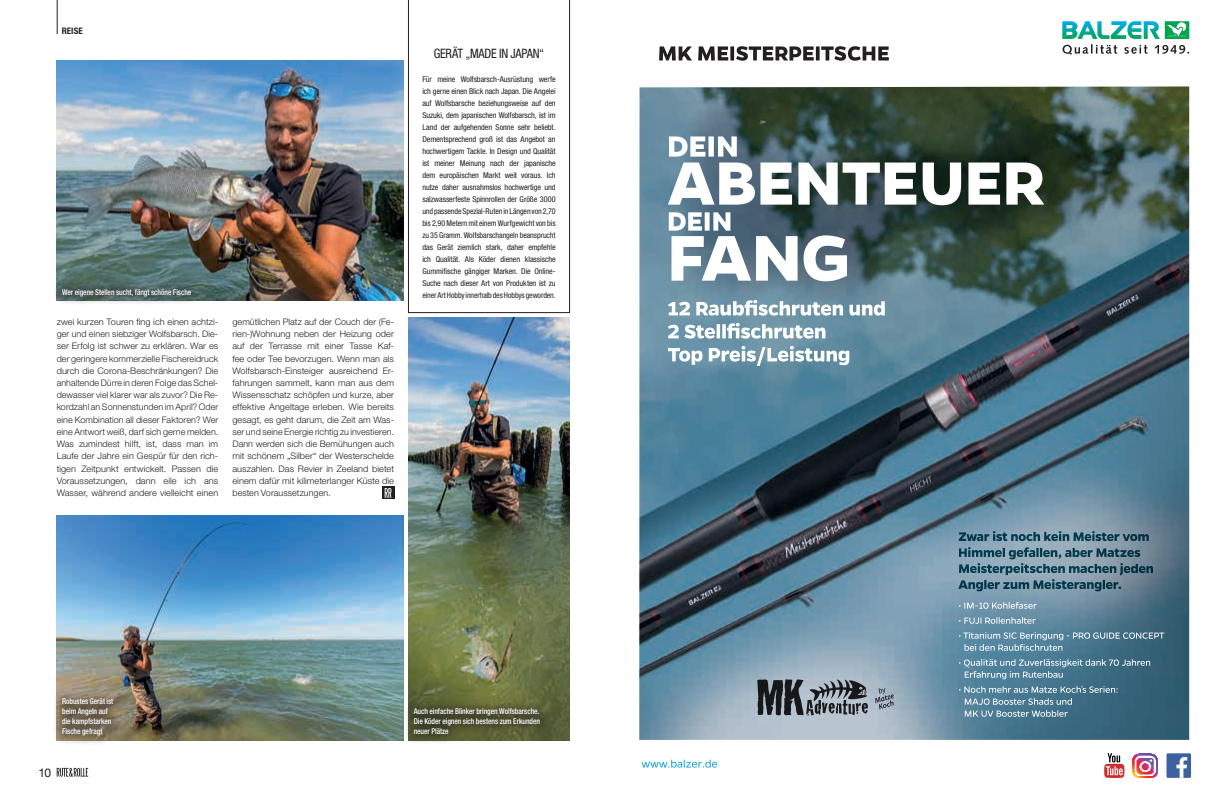
<style>
.page{position:relative;width:1219px;height:794px;background:#fff}
.page>*{position:absolute;margin:0;border:0;box-sizing:border-box;transform-origin:0 0}
.t1{font:condensed 13px "Helvetica Neue LT Std";letter-spacing:-.02em;color:#231f20;scale:.95 1}
.t2{font:12px "Helvetica Neue LT Std";color:#231f20}
.t3{font:300 9px/12.2px "Helvetica Neue LT Std";letter-spacing:.005em;color:#231f20;text-align:justify}
.t4{font:700 condensed 9px "Helvetica Neue LT Std";letter-spacing:.01em;color:#231f20}
.t5{font:condensed 8px/12px "Helvetica Neue LT Std";letter-spacing:-.015em;color:#231f20;text-align:justify}
.t6{font:500 condensed 8px/10px "Helvetica Neue LT Std";letter-spacing:-.01em;color:#fff;scale:.93 1}
</style>
<div class="page">
<svg style="left:382px;top:487px;width:12px;height:12px"></svg>
<svg style="left:385px;top:488px;width:6px;height:10px"></svg>
<svg style="left:408px;top:0;width:162px;height:313px"></svg>
<img style="left:57px;top:61px;width:347px;height:240px">
<img style="left:57px;top:516px;width:347px;height:224px">
<img style="left:408px;top:317px;width:162px;height:423px">
<div style="left:52px;top:279px;width:149px;height:27px;background:#231f20;opacity:.5"></div>
<div style="left:52px;top:688px;width:72px;height:58px;background:#231f20;opacity:.5"></div>
<div style="left:403px;top:698px;width:147px;height:47px;background:#231f20;opacity:.5"></div>
<svg style="left:57px;top:768px;width:31px;height:8px"></svg>
<hr style="left:57px;top:0;width:1px;height:34px;background:#231f20">
<img style="left:639px;top:86px;width:550px;height:654px">
<div style="left:1166px;top:753px;width:25px;height:25px;background:#3b629f"></div>
<svg style="left:1176px;top:757px;width:11px;height:21px"></svg>
<svg style="left:1104px;top:753px;width:20px;height:25px"></svg>
<img style="left:1133px;top:753px;width:24px;height:25px">
<svg style="left:1062px;top:21px;width:127px;height:34px"></svg>
<svg style="left:659px;top:46px;width:230px;height:15px"></svg>
<svg style="left:958px;top:547px;width:195px;height:44px;background:#648394"></svg>
<svg style="left:959px;top:531px;width:190px;height:10px;background:#507586"></svg>
<svg style="left:746px;top:666px;width:160px;height:63px;background:#a9bac7"></svg>
<svg style="left:757px;top:679px;width:111px;height:36px;background:#636a71"></svg>
<svg style="left:875px;top:688px;width:19px;height:21px"></svg>
<svg style="left:641px;top:759px;width:76px;height:8px"></svg>
<svg style="left:959px;top:686px;width:159px;height:31px;background:#5f889c"></svg>
<svg style="left:959px;top:659px;width:191px;height:20px;background:#618a9e"></svg>
<svg style="left:959px;top:632px;width:205px;height:19px;background:#668da2"></svg>
<svg style="left:959px;top:617px;width:77px;height:7px"></svg>
<svg style="left:959px;top:602px;width:78px;height:7px"></svg>
<svg style="left:669px;top:212px;width:178px;height:69px"></svg>
<svg style="left:668px;top:136px;width:376px;height:69px"></svg>
<svg style="left:668px;top:346px;width:181px;height:20px"></svg>
<svg style="left:668px;top:323px;width:157px;height:15px"></svg>
<svg style="left:668px;top:300px;width:217px;height:15px"></svg>
<p class="t4" style="left:62px;top:25px;width:23px">REISE</p>
<h1 class="t1" style="left:434px;top:46px;width:118px">GERÄT „MADE IN JAPAN“</h1>
<p class="t5" style="left:422px;top:73px;width:135px">Für meine Wolfsbarsch-Ausrüstung werfe ich gerne einen Blick nach Japan. Die Angelei auf Wolfsbarsche beziehungsweise auf den Suzuki, dem japanischen Wolfsbarsch, ist im Land der aufgehenden Sonne sehr beliebt.<br>Dementsprechend groß ist das Angebot an hochwertigem Tackle. In Design und Qualität ist meiner Meinung nach der japanische dem europäischen Markt weit voraus. Ich nutze daher ausnahmslos hochwertige und salzwasserfeste Spinnrollen der Größe 3000 und passende Spezial-Ruten in Längen von 2,70 bis 2,90 Metern mit einem Wurfgewicht von bis zu 35 Gramm. Wolfsbarschangeln beansprucht das Gerät ziemlich stark, daher empfehle ich Qualität. Als Köder dienen klassische Gummifische gängiger Marken. Die Online-Suche nach dieser Art von Produkten ist zu</p>
<p class="t6" style="left:62px;top:287px;width:140px">Wer eigene Stellen sucht, fängt schöne Fische</p>
<p class="t5" style="left:422px;top:289px;width:135px">einer Art Hobby innerhalb des Hobbys geworden.</p>
<p class="t3" style="left:57px;top:315px;width:163px">zwei kurzen Touren fing ich einen achtzi&shy;ger und einen siebziger Wolfsbarsch. Die&shy;ser Erfolg ist schwer zu erklären. War es der geringere kommerzielle Fischereidruck durch die Corona-Beschränkungen? Die anhaltende Dürre in deren Folge das Schel&shy;dewasser viel klarer war als zuvor? Die Re&shy;kordzahl an Sonnenstunden im April? Oder eine Kombination all dieser Faktoren? Wer eine Antwort weiß, darf sich gerne melden.<br>Was zumindest hilft, ist, dass man im Laufe der Jahre ein Gespür für den rich&shy;tigen Zeitpunkt entwickelt. Passen die Voraussetzungen, dann eile ich ans Wasser, während andere vielleicht einen</p>
<p class="t3" style="left:232px;top:315px;width:163px">gemütlichen Platz auf der Couch der (Fe&shy;rien-)Wohnung neben der Heizung oder auf der Terrasse mit einer Tasse Kaf&shy;fee oder Tee bevorzugen. Wenn man als Wolfsbarsch-Einsteiger ausreichend Er&shy;fahrungen sammelt, kann man aus dem Wissensschatz schöpfen und kurze, aber effektive Angeltage erleben. Wie bereits gesagt, es geht darum, die Zeit am Was&shy;ser und seine Energie richtig zu investieren.<br>Dann werden sich die Bemühungen auch mit schönem „Silber“ der Westerschelde auszahlen. Das Revier in Zeeland bietet einem dafür mit kilimeterlanger Küste die besten Voraussetzungen.</p>
<p class="t6" style="left:62px;top:696px;width:57px">Robustes Gerät ist beim Angeln auf die kampfstarken<br>Fische gefragt</p>
<p class="t6" style="left:414px;top:706px;width:137px;text-align:justify">Auch einfache Blinker bringen Wolfsbarsche.<br>Die Köder eignen sich bestens zum Erkunden neuer Plätze</p>
<h2 class="t2" style="left:38px;top:765px;width:14px">10</h2>
</div>
